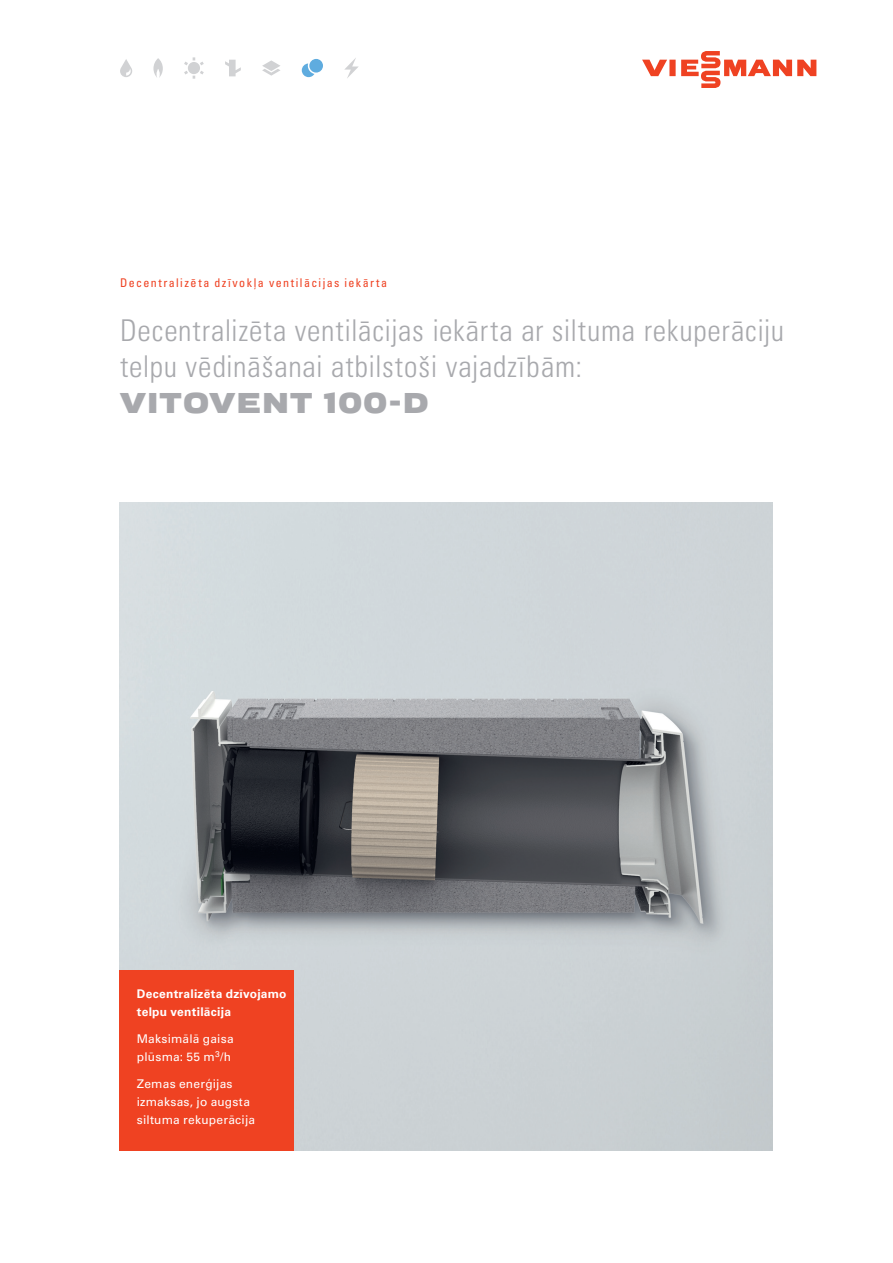
<style>
.page{position:relative;width:893px;height:1263px;background:#fff}
.page>*{position:absolute;margin:0;border:0;box-sizing:border-box;transform-origin:0 0}
.t1{font:30px/36px "Univers LTCYR 47 Light Cond";letter-spacing:.025em;color:#a8a9ad}
.t2{font:700 30px "Viessmann Wide";letter-spacing:.01em;color:#a8a9ad}
.t3{font:12px/18px "Univers LTCYR 55 Roman";letter-spacing:.015em;color:#fff}
.t4{font:condensed 12px "Univers LTCYR 57";letter-spacing:.12em;color:#ef4222}
.t5{font:700 12px/18px "Univers LTCYR 65";letter-spacing:.02em;color:#fff}
</style>
<div class="page">
<img style="left:120px;top:503px;width:653px;height:648px">
<div style="left:120px;top:971px;width:174px;height:180px;background:#ef4222"></div>
<svg style="left:642px;top:51px;width:174px;height:37px"></svg>
<svg style="left:302px;top:59px;width:21px;height:18px"></svg>
<svg style="left:344px;top:58px;width:15px;height:20px"></svg>
<svg style="left:184px;top:57px;width:20px;height:22px"></svg>
<svg style="left:225px;top:60px;width:16px;height:16px"></svg>
<svg style="left:262px;top:60px;width:18px;height:16px"></svg>
<svg style="left:153px;top:58px;width:10px;height:20px"></svg>
<svg style="left:120px;top:59px;width:12px;height:18px"></svg>
<p class="t4" style="left:120px;top:275px;width:269px">Decentralizēta dzīvokļa ventilācijas iekārta</p>
<p class="t1" style="left:120px;top:310px;width:666px">Decentralizēta ventilācijas iekārta ar siltuma rekuperāciju telpu vēdināšanai atbilstoši vajadzībām:</p>
<p class="t2" style="left:120px;top:383px;width:310px">VITOVENT 100-D</p>
<p class="t5" style="left:137px;top:984px;width:151px">Decentralizēta dzīvojamo telpu ventilācija</p>
<p class="t3" style="left:137px;top:1029px;width:98px">Maksimālā gaisa plūsma: 55 m<sup>3</sup>/h</p>
<p class="t3" style="left:137px;top:1074px;width:120px">Zemas enerģijas izmaksas, jo augsta siltuma rekuperācija</p>
</div>
